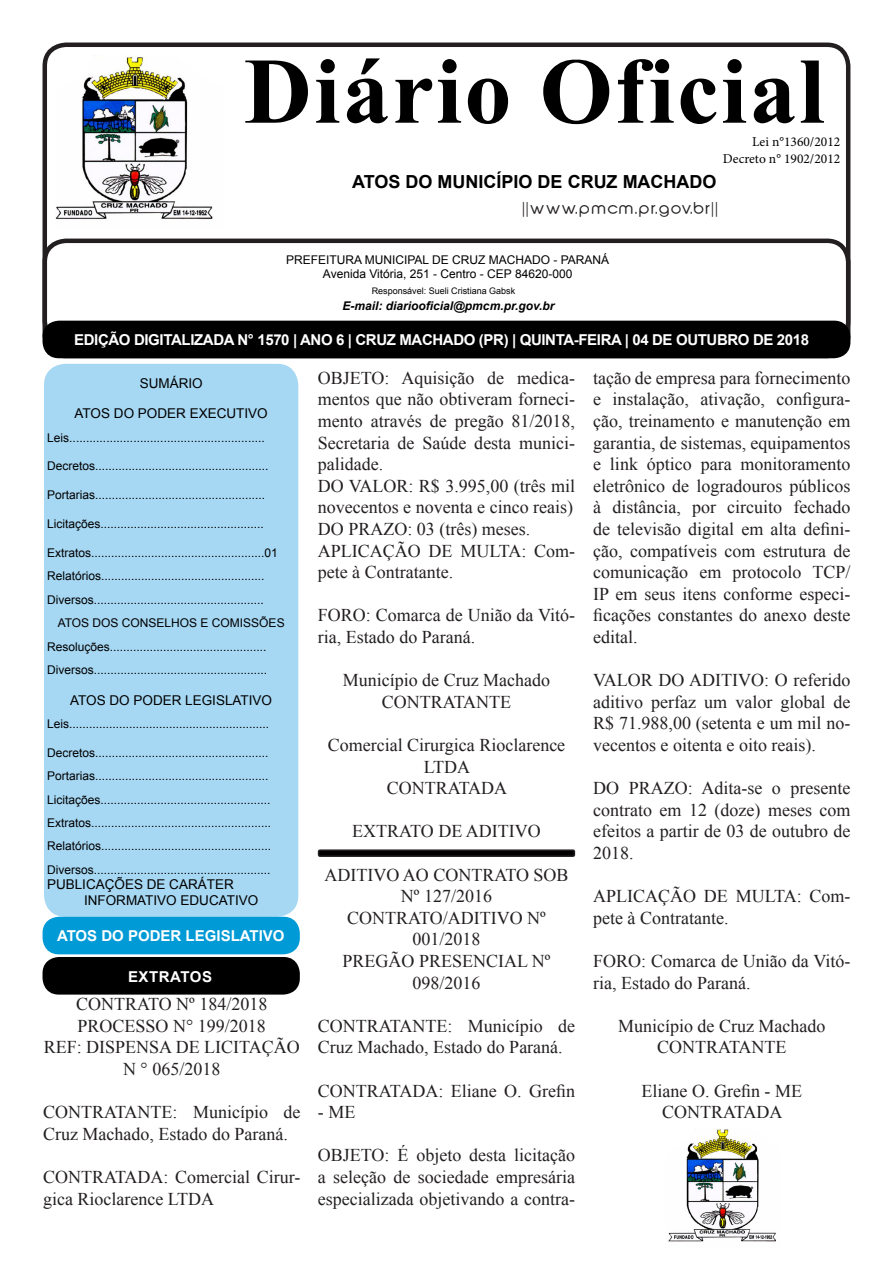
<style>
.page{position:relative;width:893px;height:1263px;background:#fff}
.page>*{position:absolute;margin:0;border:0;box-sizing:border-box;transform-origin:0 0}
.t1{font:700 93.9px "Times New Roman";letter-spacing:.025em;color:#000}
.t2{font:18px/21.6px "Times New Roman";color:#231f20}
.t3{font:700 18px "Arial";color:#000}
.t4{font:700 15px "Arial";letter-spacing:-.025em;color:#fff}
.t5{font:700 15px "Arial";color:#fff}
.t6{font:15px "Abeatby Kai";letter-spacing:.1em;color:#231f20;scale:1.06 1}
.t7{font:700 15px "Arial";letter-spacing:.035em;color:#fff}
.t8{font:13.5px "Arial";color:#000}
.t9{font:13.5px "Minion Pro";color:#000}
.t10{font:12px "Arial";color:#000}
.t11{font:italic 700 12px "Arial";color:#000}
.t12{font:9px "Arial";color:#000}
</style>
<div class="page">
<div style="left:43px;top:43px;width:807px;height:301px;border:4px solid #231f20;border-radius:21px"></div>
<div style="left:43px;top:239px;width:807px;height:119px;border:4px solid #231f20;border-radius:21px"></div>
<div style="left:44px;top:364px;width:254px;height:553px;background:#a6d7f3;border-radius:21px"></div>
<div style="left:43px;top:321px;width:807px;height:37px;background:#000;border-radius:16px"></div>
<img style="left:55px;top:55px;width:158px;height:165px">
<div style="left:43px;top:917px;width:257px;height:37px;background:#009bd6;border-radius:16px"></div>
<div style="left:43px;top:957px;width:257px;height:37px;background:#000;border-radius:16px"></div>
<div style="left:319px;top:850px;width:255px;height:6px;background:#000;border-radius:2px"></div>
<div style="left:318px;top:849px;width:257px;height:8px;border:2px solid #231f20;border-radius:2px"></div>
<img style="left:668px;top:1129px;width:108px;height:113px">
<p class="t1" style="left:244px;top:24px;width:582px">Diário Oficial</p>
<p class="t9" style="left:752px;top:133px;width:90px">Lei n°1360/2012</p>
<p class="t9" style="left:723px;top:149px;width:119px">Decreto n° 1902/2012</p>
<p class="t3" style="left:352px;top:169px;width:366px">ATOS DO MUNICÍPIO DE CRUZ MACHADO</p>
<p class="t6" style="left:523px;top:202px;width:186px">||www.pmcm.pr.gov.br||</p>
<p class="t10" style="left:286px;top:251px;width:325px">PREFEITURA MUNICIPAL DE CRUZ MACHADO - PARANÁ</p>
<p class="t10" style="left:323px;top:266px;width:251px">Avenida Vitória, 251 - Centro - CEP 84620-000</p>
<p class="t11" style="left:343px;top:298px;width:213px">E-mail: diariooficial@pmcm.pr.gov.br</p>
<p class="t4" style="left:74px;top:329px;width:736px">EDIÇÃO DIGITALIZADA N° 1570 | ANO 6 | CRUZ MACHADO (PR) | QUINTA-FEIRA | 04 DE OUTUBRO DE 2018</p>
<p class="t8" style="left:140px;top:374px;width:65px">SUMÁRIO</p>
<p class="t8" style="left:75px;top:404px;width:195px">ATOS DO PODER EXECUTIVO</p>
<p class="t10" style="left:47px;top:429px;width:219px">Leis..........................................................</p>
<p class="t10" style="left:47px;top:458px;width:223px">Decretos....................................................</p>
<p class="t10" style="left:47px;top:487px;width:220px">Portarias...................................................</p>
<p class="t10" style="left:47px;top:516px;width:218px">Licitações.................................................</p>
<p class="t10" style="left:47px;top:544px;width:232px">Extratos....................................................01</p>
<p class="t10" style="left:47px;top:568px;width:219px">Relatórios.................................................</p>
<p class="t10" style="left:47px;top:591px;width:218px">Diversos...................................................</p>
<p class="t10" style="left:58px;top:615px;width:228px">ATOS DOS CONSELHOS E COMISSÕES</p>
<p class="t10" style="left:47px;top:638px;width:221px">Resoluções...............................................</p>
<p class="t10" style="left:47px;top:661px;width:222px">Diversos....................................................</p>
<p class="t8" style="left:70px;top:690px;width:203px">ATOS DO PODER LEGISLATIVO</p>
<p class="t10" style="left:47px;top:715px;width:224px">Leis............................................................</p>
<p class="t10" style="left:47px;top:744px;width:223px">Decretos....................................................</p>
<p class="t10" style="left:47px;top:768px;width:223px">Portarias....................................................</p>
<p class="t10" style="left:47px;top:791px;width:225px">Licitações...................................................</p>
<p class="t10" style="left:47px;top:814px;width:226px">Extratos......................................................</p>
<p class="t10" style="left:47px;top:838px;width:226px">Relatórios...................................................</p>
<p class="t10" style="left:47px;top:861px;width:225px">Diversos.....................................................</p>
<p class="t8" style="left:47px;top:875px;width:188px">PUBLICAÇÕES DE CARÁTER</p>
<p class="t8" style="left:84px;top:891px;width:176px">INFORMATIVO EDUCATIVO</p>
<p class="t12" style="left:372px;top:284px;width:145px">Responsável: Sueli Cristiana Gabsk</p>
<p class="t2" style="left:318px;top:366px;width:259px;text-align:justify">OBJETO: Aquisição de medica&shy;mentos que não obtiveram forneci&shy;mento através de pregão 81/2018, Secretaria de Saúde desta munici&shy;palidade.</p>
<p class="t2" style="left:318px;top:474px;width:259px">DO VALOR: R$ 3.995,00 (três mil novecentos e noventa e cinco reais)</p>
<p class="t2" style="left:318px;top:517px;width:214px">DO PRAZO: 03 (três) meses.</p>
<p class="t2" style="left:318px;top:539px;width:259px">APLICAÇÃO DE MULTA: Com&shy;pete à Contratante.</p>
<p class="t2" style="left:318px;top:604px;width:259px">FORO: Comarca de União da Vitó&shy;ria, Estado do Paraná.</p>
<p class="t2" style="left:343px;top:669px;width:209px">Município de Cruz Machado</p>
<p class="t2" style="left:382px;top:690px;width:131px">CONTRATANTE</p>
<p class="t2" style="left:328px;top:733px;width:239px;text-align:center">Comercial Cirurgica Rioclarence<br>LTDA</p>
<p class="t2" style="left:387px;top:777px;width:122px">CONTRATADA</p>
<p class="t2" style="left:352px;top:820px;width:190px">EXTRATO DE ADITIVO</p>
<p class="t2" style="left:324px;top:863px;width:246px;text-align:center">ADITIVO AO CONTRATO SOB<br>Nº 127/2016</p>
<p class="t2" style="left:347px;top:906px;width:200px;text-align:center">CONTRATO/ADITIVO Nº<br>001/2018</p>
<p class="t2" style="left:342px;top:949px;width:209px;text-align:center">PREGÃO PRESENCIAL Nº<br>098/2016</p>
<p class="t2" style="left:318px;top:1014px;width:259px">CONTRATANTE: Município de<br>Cruz Machado, Estado do Paraná.</p>
<p class="t2" style="left:318px;top:1079px;width:259px">CONTRATADA: Eliane O. Grefin</p>
<p class="t2" style="left:318px;top:1101px;width:39px">- ME</p>
<p class="t2" style="left:318px;top:1144px;width:259px;text-align:justify">OBJETO: É objeto desta licitação a seleção de sociedade empresária especializada objetivando a contra-</p>
<p class="t2" style="left:593px;top:366px;width:259px;text-align:justify">tação de empresa para fornecimento e instalação, ativação, configura&shy;ção, treinamento e manutenção em garantia, de sistemas, equipamentos e link óptico para monitoramento eletrônico de logradouros públicos à distância, por circuito fechado de televisão digital em alta defini&shy;ção, compatíveis com estrutura de comunicação em protocolo TCP/ IP em seus itens conforme especi&shy;ficações constantes do anexo deste edital.</p>
<p class="t2" style="left:593px;top:669px;width:259px;text-align:justify">VALOR DO ADITIVO: O referido aditivo perfaz um valor global de R$ 71.988,00 (setenta e um mil no&shy;vecentos e oitenta e oito reais).</p>
<p class="t2" style="left:593px;top:777px;width:259px;text-align:justify">DO PRAZO: Adita-se o presente contrato em 12 (doze) meses com efeitos a partir de 03 de outubro de 2018.</p>
<p class="t2" style="left:593px;top:885px;width:259px">APLICAÇÃO DE MULTA: Com&shy;pete à Contratante.</p>
<p class="t2" style="left:593px;top:949px;width:259px">FORO: Comarca de União da Vitó&shy;ria, Estado do Paraná.</p>
<p class="t2" style="left:618px;top:1014px;width:209px">Município de Cruz Machado</p>
<p class="t2" style="left:657px;top:1036px;width:131px">CONTRATANTE</p>
<p class="t2" style="left:642px;top:1079px;width:162px">Eliane O. Grefin - ME</p>
<p class="t2" style="left:662px;top:1101px;width:122px">CONTRATADA</p>
<p class="t5" style="left:57px;top:925px;width:229px">ATOS DO PODER LEGISLATIVO</p>
<p class="t7" style="left:128px;top:966px;width:85px">EXTRATOS</p>
<p class="t2" style="left:76px;top:993px;width:193px">CONTRATO Nº 184/2018</p>
<p class="t2" style="left:78px;top:1014px;width:190px">PROCESSO N° 199/2018</p>
<p class="t2" style="left:44px;top:1036px;width:258px;text-align:center">REF: DISPENSA DE LICITAÇÃO<br>N ° 065/2018</p>
<p class="t2" style="left:43px;top:1101px;width:259px">CONTRATANTE: Município de<br>Cruz Machado, Estado do Paraná.</p>
<p class="t2" style="left:43px;top:1166px;width:259px">CONTRATADA: Comercial Cirur&shy;gica Rioclarence LTDA</p>
</div>
